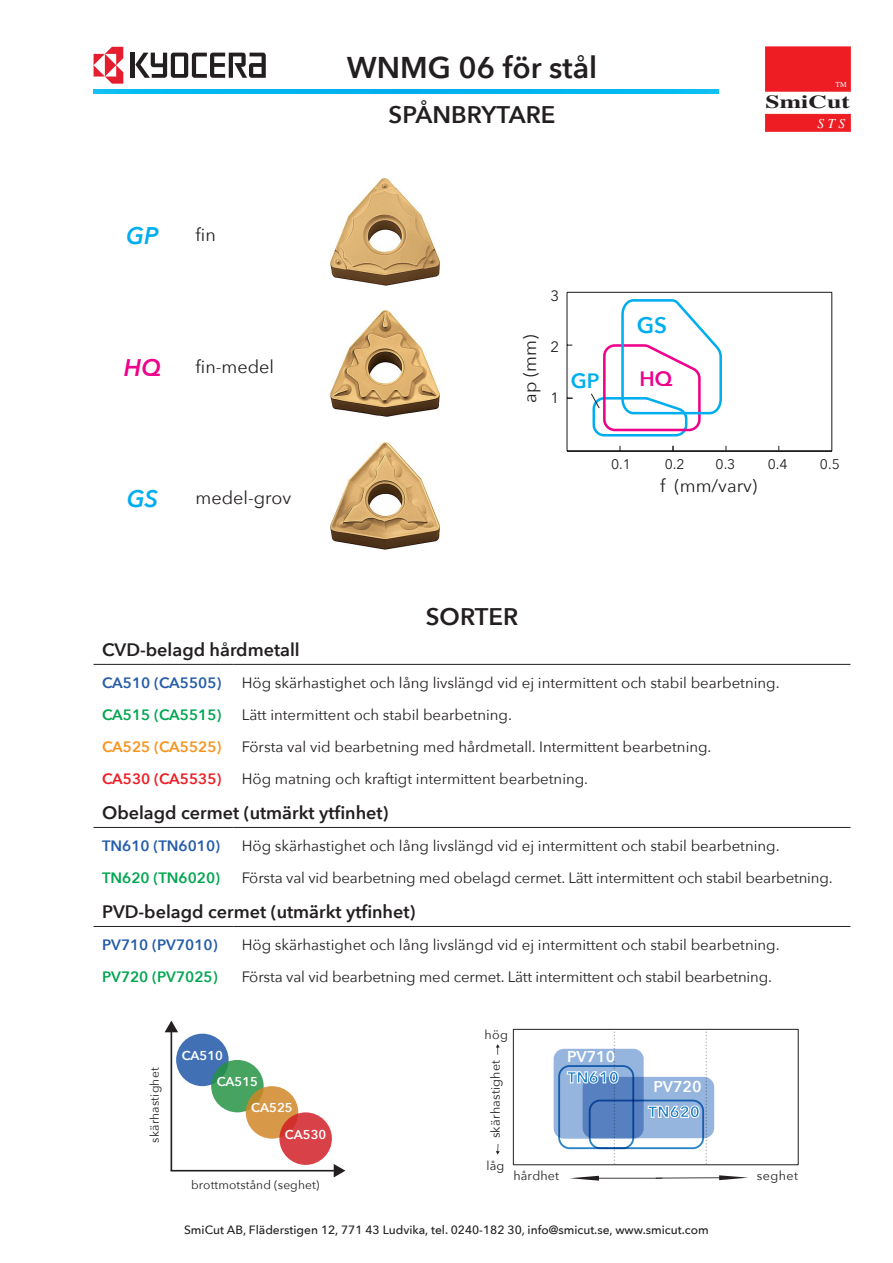
<style>
.page{position:relative;width:893px;height:1263px;background:#fff}
.page>*{position:absolute;margin:0;border:0;box-sizing:border-box;transform-origin:0 0}
.t1{font:600 30px "Avenir Next";color:#231f20}
.t2{font:600 24px "Avenir Next";color:#231f20}
.t3{font:italic 600 24px "Avenir Next";color:#00aeef}
.t4{font:italic 600 24px "Avenir Next";color:#ed028c}
.t5{font:600 22.5px "Avenir Next";color:#00aeef}
.t6{font:600 20.7px "Avenir Next";color:#00aeef}
.t7{font:600 20.7px "Avenir Next";color:#ed028c}
.t8{font:700 18.45px "Times";color:#231f20;scale:1.4 1}
.t9{font:600 18px "Avenir Next";color:#231f20}
.t10{font:18px "Avenir Next";color:#231f20}
.t11{font:700 15.6px "Avenir Next";color:#2783c5}
.t12{font:600 15.6px "Avenir Next";color:#fff}
.t13{font:15px "Avenir Next";color:#231f20}
.t14{font:600 15px "Avenir Next";color:#245ba9}
.t15{font:600 15px "Avenir Next";color:#00a54f}
.t16{font:600 15px "Avenir Next";color:#f7931d}
.t17{font:600 15px "Avenir Next";color:#ee1d23}
.t18{font:13.95px "Avenir Next";color:#231f20}
.t19{font:italic 13.8px "Times";color:#fff}
.t20{font:600 12.9px "Avenir Next";color:#fff}
.t21{font:12.45px "Avenir Next";letter-spacing:.015em;color:#231f20}
.t22{font:500 12px "Avenir Next";color:#231f20}
.t23{font:12px "Avenir Next";letter-spacing:.01em;color:#231f20}
.t24{font:7.65px "Times";color:#fff}
</style>
<div class="page">
<div style="left:765px;top:47px;width:85px;height:44px;background:#ee1d23"></div>
<svg style="left:765px;top:114px;width:85px;height:18px"></svg>
<svg style="left:94px;top:89px;width:625px;height:5px"></svg>
<hr style="left:131px;top:53px;width:4px;height:25px;background:#231f20">
<svg style="left:135px;top:53px;width:131px;height:25px"></svg>
<svg style="left:94px;top:47px;width:29px;height:37px"></svg>
<hr style="left:94px;top:827px;width:139px;height:1px;background:#231f20">
<hr style="left:233px;top:827px;width:617px;height:1px;background:#231f20">
<hr style="left:94px;top:926px;width:139px;height:1px;background:#231f20">
<hr style="left:233px;top:926px;width:617px;height:1px;background:#231f20">
<hr style="left:94px;top:664px;width:139px;height:1px;background:#231f20">
<hr style="left:233px;top:664px;width:617px;height:1px;background:#231f20">
<svg style="left:165px;top:1020px;width:180px;height:157px"></svg>
<div style="left:176px;top:1034px;width:53px;height:52px;background:#4170b4;border-radius:50%"></div>
<svg style="left:211px;top:1060px;width:53px;height:52px;fill:#46a360"></svg>
<svg style="left:246px;top:1086px;width:52px;height:53px;fill:#d79948"></svg>
<svg style="left:279px;top:1112px;width:53px;height:53px;fill:#d84147"></svg>
<div style="left:583px;top:1077px;width:131px;height:61px;background:#95b5de;border-radius:10px"></div>
<svg style="left:554px;top:1049px;width:90px;height:90px"></svg>
<div style="left:513px;top:1029px;width:285px;height:136px;border:1px solid #231f20"></div>
<svg style="left:496px;top:1144px;width:4px;height:10px"></svg>
<svg style="left:496px;top:1044px;width:4px;height:11px"></svg>
<svg style="left:647px;top:1030px;width:60px;height:133px"></svg>
<svg style="left:566px;top:1030px;width:53px;height:133px"></svg>
<svg style="left:570px;top:1175px;width:178px;height:5px"></svg>
<img style="left:330px;top:178px;width:109px;height:107px">
<img style="left:330px;top:311px;width:109px;height:106px">
<img style="left:330px;top:442px;width:109px;height:107px">
<hr style="left:566px;top:292px;width:1px;height:159px;background:#231f20">
<hr style="left:567px;top:451px;width:265px;height:1px;background:#231f20">
<hr style="left:567px;top:292px;width:265px;height:1px;background:#231f20">
<hr style="left:831px;top:292px;width:1px;height:159px;background:#231f20">
<svg style="left:566px;top:298px;width:214px;height:154px"></svg>
<h2 class="t3" style="left:126px;top:220px;width:34px">GP</h2>
<p class="t10" style="left:196px;top:223px;width:22px">fin</p>
<h2 class="t4" style="left:124px;top:352px;width:39px">HQ</h2>
<p class="t10" style="left:196px;top:355px;width:80px">fin-medel</p>
<h2 class="t3" style="left:127px;top:483px;width:33px">GS</h2>
<p class="t10" style="left:196px;top:486px;width:97px">medel-grov</p>
<h1 class="t1" style="left:347px;top:48px;width:252px">WNMG 06 för stål</h1>
<h2 class="t2" style="left:389px;top:99px;width:168px">SPÅNBRYTARE</h2>
<p class="t10" style="left:518px;top:403px;width:70px;rotate:-90deg">ap (mm)</p>
<p class="t13" style="left:550px;top:286px;width:10px">3</p>
<p class="t13" style="left:550px;top:336px;width:10px">2</p>
<p class="t13" style="left:550px;top:388px;width:10px">1</p>
<h3 class="t5" style="left:637px;top:310px;width:32px">GS</h3>
<h3 class="t6" style="left:571px;top:367px;width:30px">GP</h3>
<h3 class="t7" style="left:639px;top:365px;width:35px">HQ</h3>
<p class="t24" style="left:835px;top:80px;width:13px">TM</p>
<p class="t19" style="left:818px;top:115px;width:29px">S T S</p>
<p class="t8" style="left:765px;top:90px;width:62px">SmiCut</p>
<p class="t18" style="left:611px;top:455px;width:21px">0.1</p>
<p class="t18" style="left:665px;top:455px;width:21px">0.2</p>
<p class="t18" style="left:716px;top:455px;width:21px">0.3</p>
<p class="t18" style="left:768px;top:455px;width:21px">0.4</p>
<p class="t18" style="left:820px;top:455px;width:21px">0.5</p>
<h2 class="t2" style="left:426px;top:601px;width:94px">SORTER</h2>
<p class="t10" style="left:660px;top:474px;width:99px">f (mm/varv)</p>
<p class="t9" style="left:102px;top:638px;width:199px">CVD-belagd hårdmetall</p>
<p class="t14" style="left:102px;top:673px;width:121px">CA510 (CA5505)</p>
<p class="t13" style="left:242px;top:673px;width:539px">Hög skärhastighet och lång livslängd vid ej intermittent och stabil bearbetning.</p>
<p class="t15" style="left:102px;top:705px;width:121px">CA515 (CA5515)</p>
<p class="t13" style="left:242px;top:705px;width:272px">Lätt intermittent och stabil bearbetning.</p>
<p class="t16" style="left:102px;top:737px;width:121px">CA525 (CA5525)</p>
<p class="t13" style="left:242px;top:737px;width:471px">Första val vid bearbetning med hårdmetall. Intermittent bearbetning.</p>
<p class="t17" style="left:102px;top:769px;width:121px">CA530 (CA5535)</p>
<p class="t13" style="left:242px;top:769px;width:348px">Hög matning och kraftigt intermittent bearbetning.</p>
<p class="t9" style="left:102px;top:801px;width:288px">Obelagd cermet (utmärkt ytfinhet)</p>
<p class="t14" style="left:102px;top:836px;width:120px">TN610 (TN6010)</p>
<p class="t13" style="left:242px;top:836px;width:539px">Hög skärhastighet och lång livslängd vid ej intermittent och stabil bearbetning.</p>
<p class="t15" style="left:102px;top:868px;width:120px">TN620 (TN6020)</p>
<p class="t13" style="left:242px;top:868px;width:592px">Första val vid bearbetning med obelagd cermet. Lätt intermittent och stabil bearbetning.</p>
<p class="t9" style="left:102px;top:900px;width:315px">PVD-belagd cermet (utmärkt ytfinhet)</p>
<p class="t14" style="left:102px;top:935px;width:117px">PV710 (PV7010)</p>
<p class="t13" style="left:242px;top:935px;width:539px">Hög skärhastighet och lång livslängd vid ej intermittent och stabil bearbetning.</p>
<p class="t15" style="left:102px;top:967px;width:117px">PV720 (PV7025)</p>
<p class="t13" style="left:242px;top:967px;width:532px">Första val vid bearbetning med cermet. Lätt intermittent och stabil bearbetning.</p>
<p class="t23" style="left:147px;top:1143px;width:77px;rotate:-90deg">skärhastighet</p>
<p class="t20" style="left:182px;top:1047px;width:43px">CA510</p>
<p class="t20" style="left:217px;top:1073px;width:43px">CA515</p>
<p class="t20" style="left:251px;top:1099px;width:43px">CA525</p>
<p class="t20" style="left:285px;top:1126px;width:43px">CA530</p>
<p class="t23" style="left:191px;top:1177px;width:130px">brottmotstånd (seghet)</p>
<p class="t21" style="left:484px;top:1026px;width:25px">hög</p>
<p class="t21" style="left:487px;top:1138px;width:80px;rotate:-90deg">skärhastighet</p>
<p class="t12" style="left:567px;top:1046px;width:50px">PV710</p>
<p class="t11" style="left:567px;top:1067px;width:53px">TN610</p>
<p class="t21" style="left:486px;top:1157px;width:20px">låg</p>
<p class="t21" style="left:513px;top:1167px;width:47px">hårdhet</p>
<p class="t12" style="left:653px;top:1076px;width:50px">PV720</p>
<p class="t11" style="left:648px;top:1102px;width:53px">TN620</p>
<p class="t22" style="left:184px;top:1222px;width:526px">SmiCut AB, Fläderstigen 12, 771 43 Ludvika, tel. 0240-182 30, info@smicut.se, www.smicut.com</p>
<p class="t21" style="left:757px;top:1167px;width:43px">seghet</p>
</div>
